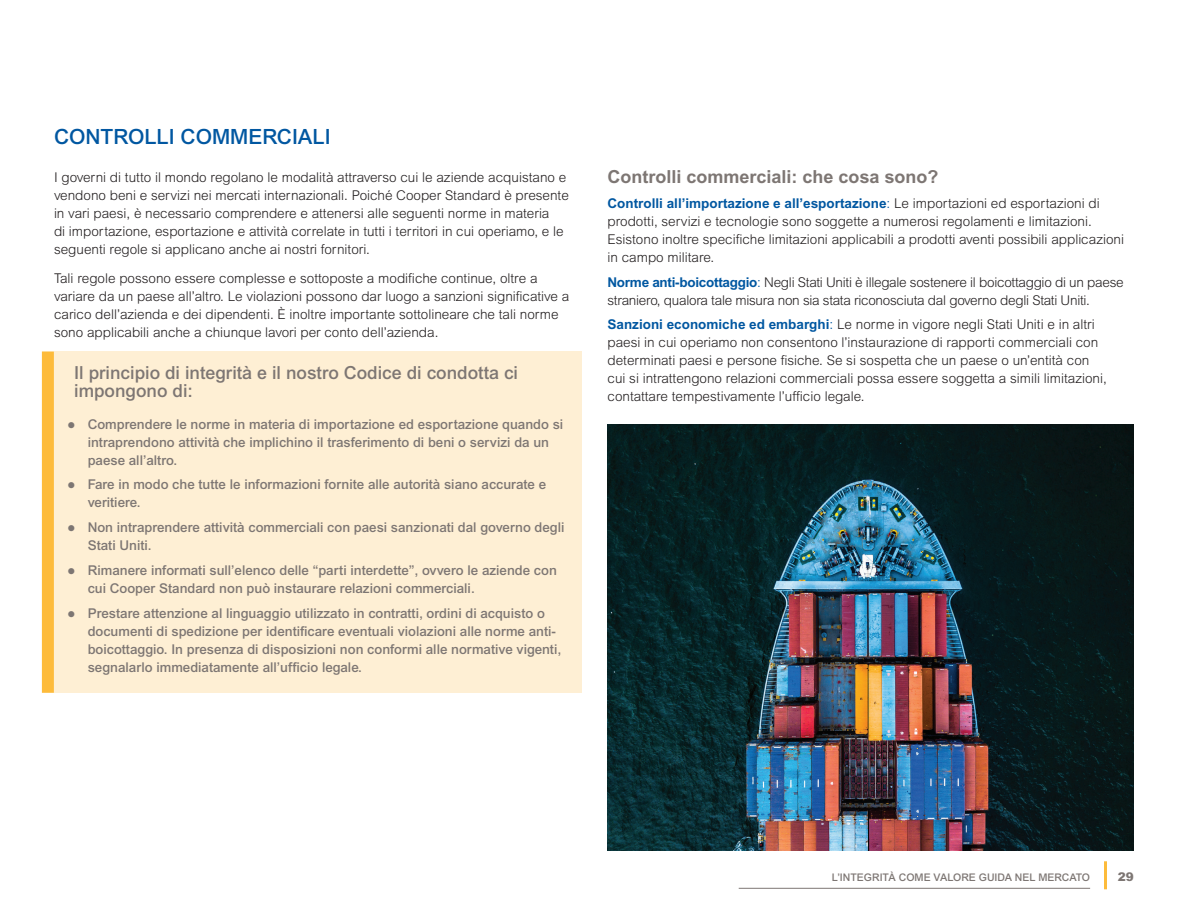
<style>
.page{position:relative;width:1188px;height:918px;background:#fff}
.page>*{position:absolute;margin:0;border:0;box-sizing:border-box;transform-origin:0 0}
.t1{font:500 21px "Arial MT Std";color:#0157a1}
.t2{font:500 18px/18px "Arial MT Std";color:#7d7673}
.t3{font:700 18px "Arial MT Std";color:#7d7673}
.t4{font:300 13.5px/18px "Arial MT Std";color:#231f20}
.t5{font:500 13.5px/18px "Arial MT Std";color:#7d7673}
.t6{font:300 13.5px/18px "Arial MT Std";letter-spacing:-.02em;color:#231f20}
.t7{font:900 12px "Arial MT Std";color:#7d7673}
.t8{font:500 10.5px "Arial MT Std";color:#7d7673}
.s1{font-weight:700;color:#0157a1}
.s2{color:#0157a1}
</style>
<div class="page">
<hr style="left:739px;top:888px;width:351px;height:1px;background:#7d7673">
<hr style="left:1104px;top:861px;width:3px;height:28px;background:#fdbb3b">
<div style="left:54px;top:351px;width:528px;height:342px;background:#feefd4"></div>
<div style="left:42px;top:351px;width:12px;height:342px;background:#fdbb3b"></div>
<img style="left:608px;top:425px;width:526px;height:425px">
<h1 class="t1" style="left:54px;top:124px;width:278px">CONTROLLI COMMERCIALI</h1>
<p class="t4" style="left:54px;top:168px;width:516px">I governi di tutto il mondo regolano le modalità attraverso cui le aziende acquistano e vendono beni e servizi nei mercati internazionali. Poiché Cooper Standard è presente in vari paesi, è necessario comprendere e attenersi alle seguenti norme in materia<br>di importazione, esportazione e attività correlate in tutti i territori in cui operiamo, e le seguenti regole si applicano anche ai nostri fornitori.</p>
<p class="t4" style="left:54px;top:269px;width:517px">Tali regole possono essere complesse e sottoposte a modifiche continue, oltre a variare da un paese all’altro. Le violazioni possono dar luogo a sanzioni significative a carico dell’azienda e dei dipendenti. È inoltre importante sottolineare che tali norme sono applicabili anche a chiunque lavori per conto dell’azienda.</p>
<h2 class="t2" style="left:74px;top:364px;width:445px">Il principio di integrità e il nostro Codice di condotta ci impongono di:</h2>
<p class="t5" style="left:88px;top:415px;width:477px;text-indent:-20px">● Comprendere le norme in materia di importazione ed esportazione quando si intraprendono attività che implichino il trasferimento di beni o servizi da un paese all’altro.</p>
<p class="t5" style="left:88px;top:476px;width:460px;text-indent:-20px">● Fare in modo che tutte le informazioni fornite alle autorità siano accurate e veritiere.</p>
<p class="t5" style="left:88px;top:518px;width:478px;text-indent:-20px">● Non intraprendere attività commerciali con paesi sanzionati dal governo degli<br>Stati Uniti.</p>
<p class="t5" style="left:88px;top:561px;width:471px;text-indent:-20px">● Rimanere informati sull’elenco delle “parti interdette”, ovvero le aziende con cui Cooper Standard non può instaurare relazioni commerciali.</p>
<p class="t5" style="left:88px;top:604px;width:475px;text-indent:-20px">● Prestare attenzione al linguaggio utilizzato in contratti, ordini di acquisto o documenti di spedizione per identificare eventuali violazioni alle norme anti&shy;boicottaggio. In presenza di disposizioni non conformi alle normative vigenti, segnalarlo immediatamente all’ufficio legale.</p>
<h2 class="t3" style="left:608px;top:166px;width:333px">Controlli commerciali: che cosa sono?</h2>
<p class="t4" style="left:608px;top:194px;width:518px"><span class="s1">Controlli all’importazione e all’esportazione</span><span class="s2">:</span> Le importazioni ed esportazioni di prodotti, servizi e tecnologie sono soggette a numerosi regolamenti e limitazioni.<br>Esistono inoltre specifiche limitazioni applicabili a prodotti aventi possibili applicazioni in campo militare.</p>
<p class="t6" style="left:608px;top:273px;width:518px"><span class="s1">Norme anti-boicottaggio</span><span class="s2">:</span> Negli Stati Uniti è illegale sostenere il boicottaggio di un paese straniero, qualora tale misura non sia stata riconosciuta dal governo degli Stati Uniti.</p>
<p class="t4" style="left:608px;top:316px;width:501px"><span class="s1">Sanzioni economiche ed embarghi</span><span class="s2">:</span> Le norme in vigore negli Stati Uniti e in altri paesi in cui operiamo non consentono l’instaurazione di rapporti commerciali con determinati paesi e persone fisiche. Se si sospetta che un paese o un’entità con cui si intrattengono relazioni commerciali possa essere soggetta a simili limitazioni, contattare tempestivamente l’ufficio legale.</p>
<p class="t8" style="left:832px;top:871px;width:260px">L’INTEGRITÀ COME VALORE GUIDA NEL MERCATO</p>
<p class="t7" style="left:1118px;top:869px;width:18px">29</p>
</div>
